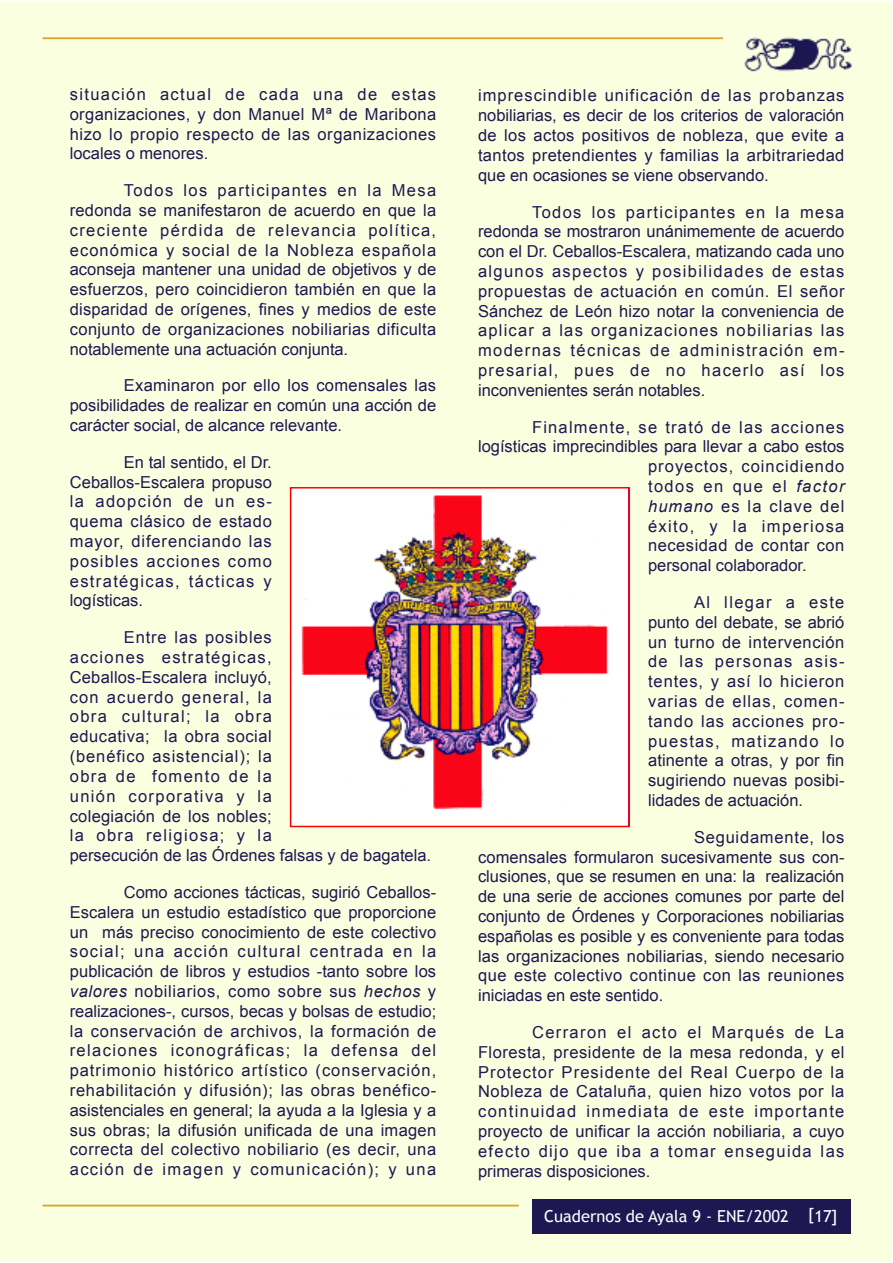
<style>
.page{position:relative;width:893px;height:1263px;background:#fff}
.page>*{position:absolute;margin:0;border:0;box-sizing:border-box;transform-origin:0 0}
.t1{font:16.5px/19.8px "Arial";letter-spacing:.03em;color:#1d1851;text-align:justify}
.t2{font:16.5px/19.8px "Arial";letter-spacing:.055em;color:#1d1851}
.t3{font:16.5px "Arial";color:#1d1851}
.t4{font:16.5px "Arial";letter-spacing:.065em;color:#1d1851}
.t5{font:16.5px "Arial";letter-spacing:.085em;color:#1d1851}
.t6{font:16.5px "Arial";letter-spacing:.075em;color:#1d1851}
.t7{font:16.5px "Trebuchet MS";color:#fff}
.s1{font-style:italic}
</style>
<div class="page">
<div style="left:0;top:2px;width:891px;height:1259px;background:#faffe0"></div>
<div style="left:531px;top:1199px;width:319px;height:34px;background:#1d1851"></div>
<hr style="left:43px;top:1204px;width:476px;height:2px;background:#d8a925">
<hr style="left:43px;top:37px;width:680px;height:2px;background:#d8a925">
<img style="left:744px;top:37px;width:108px;height:35px">
<img style="left:293px;top:490px;width:334px;height:334px">
<div style="left:290px;top:487px;width:340px;height:340px;border:2px solid #f00"></div>
<p class="t1" style="left:70px;top:84px;width:368px">situación actual de cada una de estas organizaciones, y don Manuel Mª de Maribona hizo lo propio respecto de las organizaciones locales o menores.</p>
<p class="t1" style="left:70px;top:181px;width:368px;text-indent:54px">Todos los participantes en la Mesa redonda se manifestaron de acuerdo en que la creciente pérdida de relevancia política, económica y social de la Nobleza española aconseja mantener una unidad de objetivos y de esfuerzos, pero coincidieron también en que la disparidad de orígenes, fines y medios de este conjunto de organizaciones nobiliarias dificulta notablemente una actuación conjunta.</p>
<p class="t1" style="left:70px;top:376px;width:368px;text-indent:54px">Examinaron por ello los comensales las posibilidades de realizar en común una acción de carácter social, de alcance relevante.</p>
<p class="t1" style="left:70px;top:452px;width:204px;text-indent:54px">En tal sentido, el Dr.<br>Ceballos-Escalera propuso la adopción de un es&shy;quema clásico de estado mayor, diferenciando las posibles acciones como estratégicas, tácticas y logísticas.</p>
<p class="t2" style="left:70px;top:628px;width:363px;text-indent:54px">Entre las posibles<br>acciones estratégicas,<br>Ceballos-Escalera incluyó,<br>con acuerdo general, la<br>obra cultural; la obra<br>educativa; la obra social<br>(benéfico asistencial); la<br>obra de fomento de la<br>unión corporativa y la<br>colegiación de los nobles;<br>la obra religiosa; y la<br>persecución de las Órdenes falsas y de bagatela.</p>
<p class="t1" style="left:70px;top:882px;width:368px;text-indent:54px">Como acciones tácticas, sugirió Ceballos-Escalera un estudio estadístico que proporcione un más preciso conocimiento de este colectivo social; una acción cultural centrada en la publicación de libros y estudios -tanto sobre los <span class="s1">valores</span> nobiliarios, como sobre sus <span class="s1">hechos</span> y realizaciones-, cursos, becas y bolsas de estudio; la conservación de archivos, la formación de relaciones iconográficas; la defensa del patrimonio histórico artístico (conservación, rehabilitación y difusión); las obras benéfico&shy;asistenciales en general; la ayuda a la Iglesia y a sus obras; la difusión unificada de una imagen correcta del colectivo nobiliario (es decir, una acción de imagen y comunicación); y una</p>
<p class="t1" style="left:478px;top:86px;width:368px">imprescindible unificación de las probanzas nobiliarias, es decir de los criterios de valoración de los actos positivos de nobleza, que evite a tantos pretendientes y familias la arbitrariedad que en ocasiones se viene observando.</p>
<p class="t1" style="left:478px;top:202px;width:368px;text-indent:54px">Todos los participantes en la mesa redonda se mostraron unánimemente de acuerdo con el Dr. Ceballos-Escalera, matizando cada uno algunos aspectos y posibilidades de estas propuestas de actuación en común. El señor Sánchez de León hizo notar la conveniencia de aplicar a las organizaciones nobiliarias las modernas técnicas de administración em&shy;presarial, pues de no hacerlo así los inconvenientes serán notables.</p>
<p class="t6" style="left:532px;top:418px;width:314px">Finalmente, se trató de las acciones</p>
<p class="t3" style="left:478px;top:437px;width:368px">logísticas imprecindibles para llevar a cabo estos</p>
<p class="t4" style="left:648px;top:457px;width:198px">proyectos, coincidiendo</p>
<p class="t5" style="left:648px;top:477px;width:198px">todos en que el <span class="s1">factor</span></p>
<p class="t4" style="left:648px;top:497px;width:198px"><span class="s1">humano</span> es la clave del</p>
<p class="t5" style="left:648px;top:517px;width:198px">éxito, y la imperiosa</p>
<p class="t1" style="left:648px;top:536px;width:198px">necesidad de contar con</p>
<p class="t3" style="left:648px;top:556px;width:160px">personal colaborador.</p>
<p class="t1" style="left:648px;top:592px;width:198px;text-indent:46px">Al llegar a este punto del debate, se abrió un turno de intervención de las personas asis&shy;tentes, y así lo hicieron varias de ellas, comen&shy;tando las acciones pro&shy;puestas, matizando lo atinente a otras, y por fin sugiriendo nuevas posibi&shy;lidades de actuación.</p>
<p class="t1" style="left:478px;top:827px;width:368px;text-indent:216px">Seguidamente, los comensales formularon sucesivamente sus con&shy;clusiones, que se resumen en una: la realización de una serie de acciones comunes por parte del conjunto de Órdenes y Corporaciones nobiliarias españolas es posible y es conveniente para todas las organizaciones nobiliarias, siendo necesario que este colectivo continue con las reuniones iniciadas en este sentido.</p>
<p class="t1" style="left:478px;top:1022px;width:368px;text-indent:54px">Cerraron el acto el Marqués de La Floresta, presidente de la mesa redonda, y el Protector Presidente del Real Cuerpo de la Nobleza de Cataluña, quien hizo votos por la continuidad inmediata de este importante proyecto de unificar la acción nobiliaria, a cuyo efecto dijo que iba a tomar enseguida las primeras disposiciones.</p>
<p class="t7" style="left:544px;top:1206px;width:295px">Cuadernos de Ayala 9 - ENE/2002 [17]</p>
</div>
